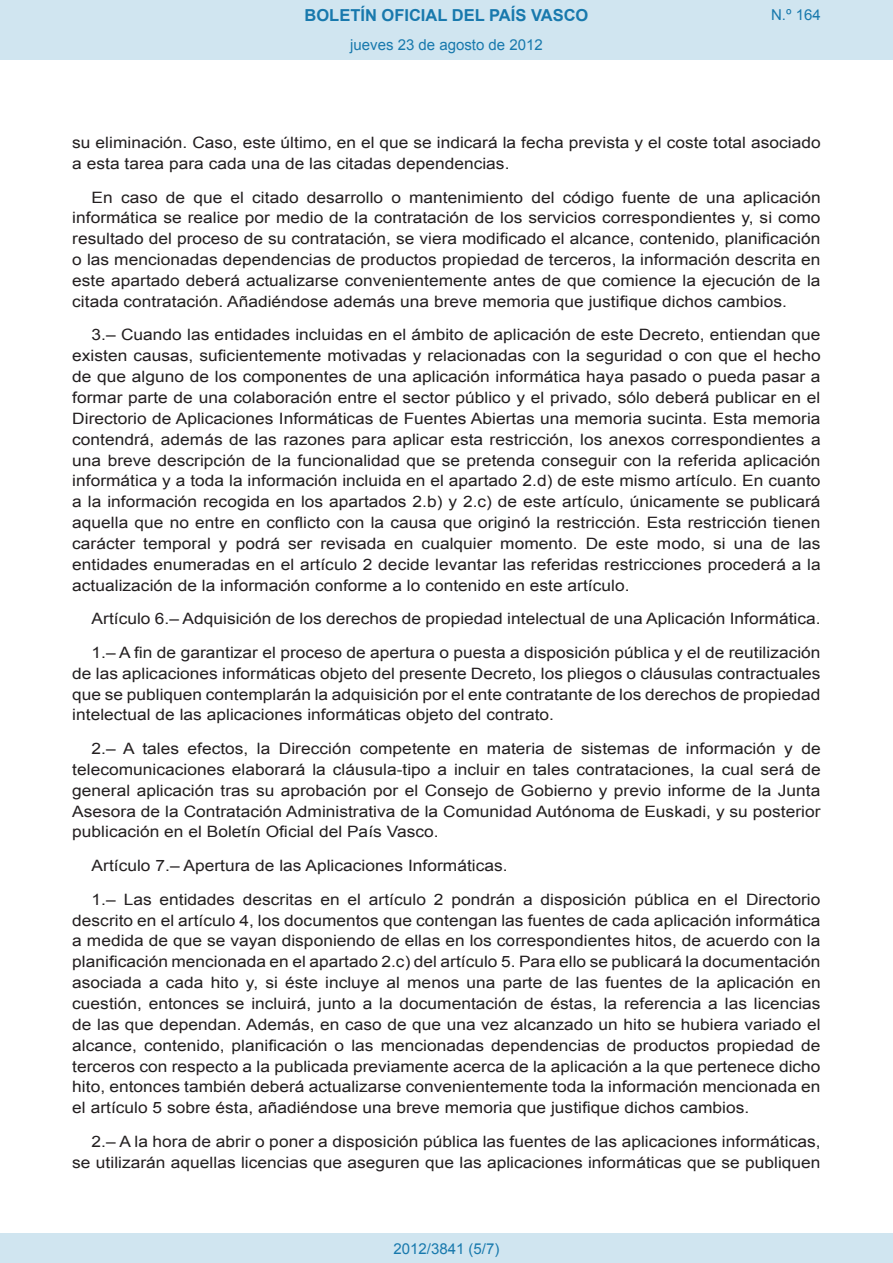
<style>
.page{position:relative;width:893px;height:1263px;background:#fff}
.page>*{position:absolute;margin:0;border:0;box-sizing:border-box;transform-origin:0 0}
.t1{font:700 16.5px "Arial";color:#1879ad}
.BOPVDetalle{font:15.6px/20.9px "Arial";color:#231f20;text-align:justify;scale:1.11 1}
.Paginacion_Centro{font:15px "Arial";color:#1879ad}
</style>
<div class="page">
<div style="left:0;top:0;width:893px;height:60px;background:#d0e5f0"></div>
<div style="left:0;top:1233px;width:893px;height:30px;background:#d0e5f0"></div>
<p class="t1" style="left:305px;top:4px;width:285px">BOLETÍN OFICIAL DEL PAÍS VASCO</p>
<p class="Paginacion_Centro" style="left:350px;top:35px;width:194px">jueves 23 de agosto de 2012</p>
<p class="Paginacion_Centro" style="left:771px;top:5px;width:51px">N.º 164</p>
<p class="BOPVDetalle" style="left:72px;top:132px;width:676px">su eliminación. Caso, este último, en el que se indicará la fecha prevista y el coste total asociado a esta tarea para cada una de las citadas dependencias.</p>
<p class="BOPVDetalle" style="left:72px;top:187px;width:676px;text-indent:19px">En caso de que el citado desarrollo o mantenimiento del código fuente de una aplicación informática se realice por medio de la contratación de los servicios correspondientes y, si como resultado del proceso de su contratación, se viera modificado el alcance, contenido, planificación o las mencionadas dependencias de productos propiedad de terceros, la información descrita en este apartado deberá actualizarse convenientemente antes de que comience la ejecución de la citada contratación. Añadiéndose además una breve memoria que justifique dichos cambios.</p>
<p class="BOPVDetalle" style="left:72px;top:325px;width:676px;text-indent:19px">3.– Cuando las entidades incluidas en el ámbito de aplicación de este Decreto, entiendan que existen causas, suficientemente motivadas y relacionadas con la seguridad o con que el hecho de que alguno de los componentes de una aplicación informática haya pasado o pueda pasar a formar parte de una colaboración entre el sector público y el privado, sólo deberá publicar en el Directorio de Aplicaciones Informáticas de Fuentes Abiertas una memoria sucinta. Esta memoria contendrá, además de las razones para aplicar esta restricción, los anexos correspondientes a una breve descripción de la funcionalidad que se pretenda conseguir con la referida aplicación informática y a toda la información incluida en el apartado 2.d) de este mismo artículo. En cuanto a la información recogida en los apartados 2.b) y 2.c) de este artículo, únicamente se publicará aquella que no entre en conflicto con la causa que originó la restricción. Esta restricción tienen carácter temporal y podrá ser revisada en cualquier momento. De este modo, si una de las entidades enumeradas en el artículo 2 decide levantar las referidas restricciones procederá a la actualización de la información conforme a lo contenido en este artículo.</p>
<p class="BOPVDetalle" style="left:92px;top:608px;width:658px">Artículo 6.– Adquisición de los derechos de propiedad intelectual de una Aplicación Informática.</p>
<p class="BOPVDetalle" style="left:72px;top:642px;width:676px;text-indent:19px">1.– A fin de garantizar el proceso de apertura o puesta a disposición pública y el de reutilización de las aplicaciones informáticas objeto del presente Decreto, los pliegos o cláusulas contractuales que se publiquen contemplarán la adquisición por el ente contratante de los derechos de propiedad intelectual de las aplicaciones informáticas objeto del contrato.</p>
<p class="BOPVDetalle" style="left:72px;top:738px;width:676px;text-indent:19px">2.– A tales efectos, la Dirección competente en materia de sistemas de información y de telecomunicaciones elaborará la cláusula-tipo a incluir en tales contrataciones, la cual será de general aplicación tras su aprobación por el Consejo de Gobierno y previo informe de la Junta Asesora de la Contratación Administrativa de la Comunidad Autónoma de Euskadi, y su posterior publicación en el Boletín Oficial del País Vasco.</p>
<p class="BOPVDetalle" style="left:92px;top:855px;width:376px">Artículo 7.– Apertura de las Aplicaciones Informáticas.</p>
<p class="BOPVDetalle" style="left:72px;top:889px;width:676px;text-indent:19px">1.– Las entidades descritas en el artículo 2 pondrán a disposición pública en el Directorio descrito en el artículo 4, los documentos que contengan las fuentes de cada aplicación informática a medida de que se vayan disponiendo de ellas en los correspondientes hitos, de acuerdo con la planificación mencionada en el apartado 2.c) del artículo 5. Para ello se publicará la documentación asociada a cada hito y, si éste incluye al menos una parte de las fuentes de la aplicación en cuestión, entonces se incluirá, junto a la documentación de éstas, la referencia a las licencias de las que dependan. Además, en caso de que una vez alcanzado un hito se hubiera variado el alcance, contenido, planificación o las mencionadas dependencias de productos propiedad de terceros con respecto a la publicada previamente acerca de la aplicación a la que pertenece dicho hito, entonces también deberá actualizarse convenientemente toda la información mencionada en el artículo 5 sobre ésta, añadiéndose una breve memoria que justifique dichos cambios.</p>
<p class="BOPVDetalle" style="left:72px;top:1131px;width:676px;text-align:right">2.– A la hora de abrir o poner a disposición pública las fuentes de las aplicaciones informáticas, se utilizarán aquellas licencias que aseguren que las aplicaciones informáticas que se publiquen</p>
<p class="Paginacion_Centro" style="left:393px;top:1238px;width:107px">2012/3841 (5/7)</p>
</div>
